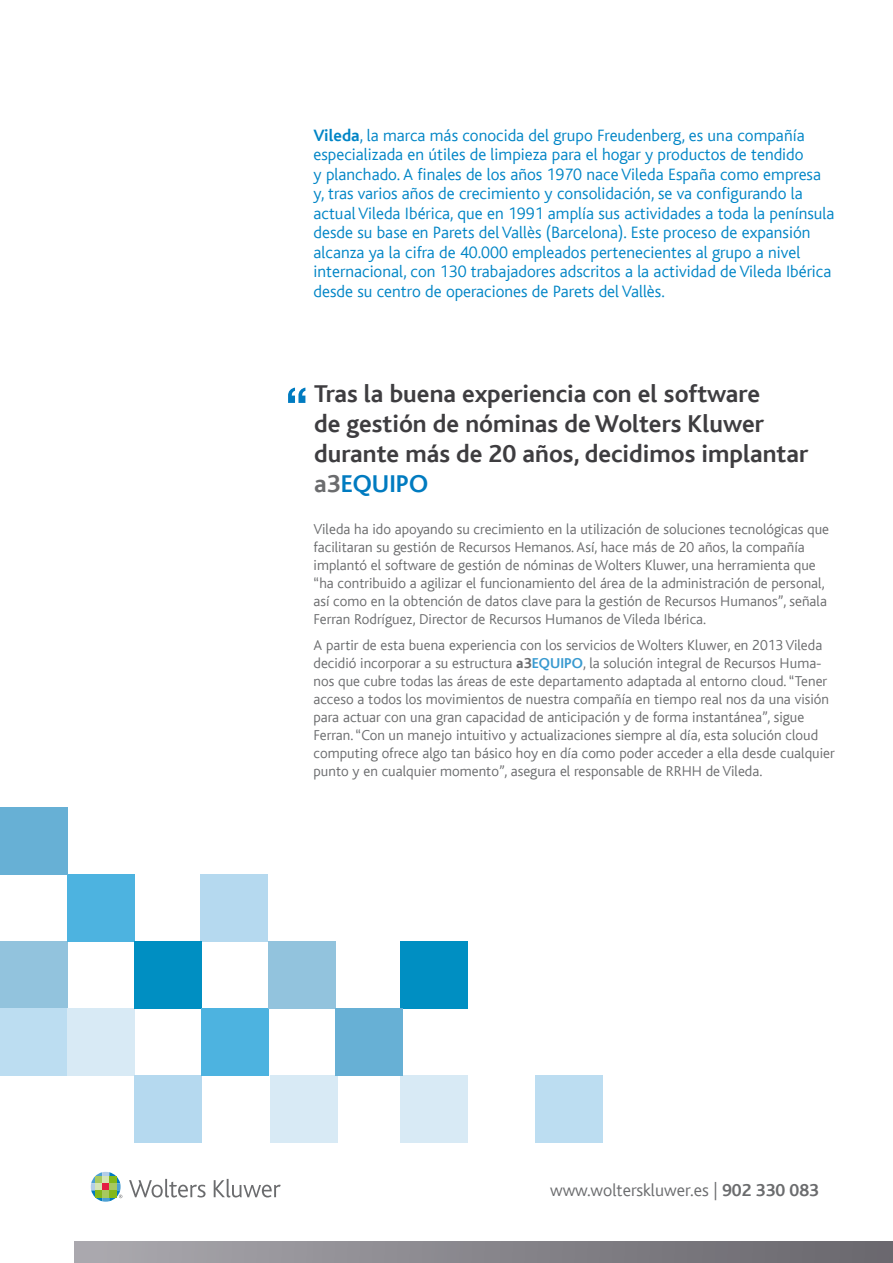
<style>
.page{position:relative;width:893px;height:1263px;background:#fff}
.page>*{position:absolute;margin:0;border:0;box-sizing:border-box;transform-origin:0 0}
.t1{font:700 25.5px/30.2px "Bliss";color:#3e3d40}
.t2{font:300 18px "Bliss";color:#6b6c6e}
.t3{font:300 17.25px/19.5px "Bliss";color:#0085c6}
.t4{font:300 15px/18px "Bliss";color:#6b6c6e}
.s1{font-weight:700}
.s2{color:#6b6c6e}
.s3{color:#007bc0}
.s4{font-weight:700;color:#399ad0}
</style>
<div class="page">
<div style="left:74px;top:1242px;width:819px;height:21px;background:linear-gradient(to right,#aaa8ae,#67656c)"></div>
<svg style="left:288px;top:388px;width:17px;height:15px"></svg>
<div style="left:0;top:941px;width:67px;height:68px;background:#92c3dd"></div>
<div style="left:0;top:1008px;width:67px;height:67px;background:#bcddf1"></div>
<div style="left:67px;top:1008px;width:67px;height:67px;background:#d8eaf5"></div>
<div style="left:270px;top:1075px;width:67px;height:68px;background:#d8eaf5"></div>
<div style="left:401px;top:1075px;width:67px;height:68px;background:#d8eaf5"></div>
<div style="left:536px;top:1075px;width:67px;height:68px;background:#bcddf1"></div>
<div style="left:134px;top:1075px;width:68px;height:68px;background:#b5d9ef"></div>
<div style="left:67px;top:874px;width:67px;height:68px;background:#4db3e0"></div>
<div style="left:201px;top:874px;width:67px;height:68px;background:#b5d9ef"></div>
<div style="left:134px;top:941px;width:68px;height:68px;background:#008fc2"></div>
<div style="left:202px;top:1008px;width:67px;height:67px;background:#4db3e0"></div>
<div style="left:269px;top:941px;width:67px;height:68px;background:#92c3dd"></div>
<div style="left:401px;top:941px;width:67px;height:68px;background:#008fc2"></div>
<div style="left:336px;top:1008px;width:67px;height:67px;background:#67b0d5"></div>
<div style="left:0;top:807px;width:67px;height:67px;background:#67b0d5"></div>
<svg style="left:129px;top:1179px;width:77px;height:18px"></svg>
<svg style="left:214px;top:1179px;width:67px;height:18px"></svg>
<svg style="left:91px;top:1172px;width:31px;height:30px"></svg>
<p class="t3" style="left:314px;top:126px;width:522px"><span class="s1">Vileda</span>, la marca más conocida del grupo Freudenberg, es una compañía especializada en útiles de limpieza para el hogar y productos de tendido<br>y planchado. A finales de los años 1970 nace Vileda España como empresa y, tras varios años de crecimiento y consolidación, se va configurando la actual Vileda Ibérica, que en 1991 amplía sus actividades a toda la península desde su base en Parets del Vallès (Barcelona). Este proceso de expansión alcanza ya la cifra de 40.000 empleados pertenecientes al grupo a nivel internacional, con 130 trabajadores adscritos a la actividad de Vileda Ibérica desde su centro de operaciones de Parets del Vallès.</p>
<h1 class="t1" style="left:314px;top:379px;width:496px">Tras la buena experiencia con el software<br>de gestión de nóminas de Wolters Kluwer durante más de 20 años, decidimos implantar <span class="s2">a3</span><span class="s3">EQUIPO</span></h1>
<p class="t4" style="left:314px;top:520px;width:517px">Vileda ha ido apoyando su crecimiento en la utilización de soluciones tecnológicas que facilitaran su gestión de Recursos Hemanos. Así, hace más de 20 años, la compañía implantó el software de gestión de nóminas de Wolters Kluwer, una herramienta que “ha contribuido a agilizar el funcionamiento del área de la administración de personal, así como en la obtención de datos clave para la gestión de Recursos Humanos”, señala Ferran Rodríguez, Director de Recursos Humanos de Vileda Ibérica.</p>
<p class="t4" style="left:314px;top:636px;width:523px">A partir de esta buena experiencia con los servicios de Wolters Kluwer, en 2013 Vileda decidió incorporar a su estructura <span class="s1">a3</span><span class="s4">EQUIPO</span>, la solución integral de Recursos Huma&shy;nos que cubre todas las áreas de este departamento adaptada al entorno cloud. “Tener acceso a todos los movimientos de nuestra compañía en tiempo real nos da una visión para actuar con una gran capacidad de anticipación y de forma instantánea”, sigue Ferran. “Con un manejo intuitivo y actualizaciones siempre al día, esta solución cloud computing ofrece algo tan básico hoy en día como poder acceder a ella desde cualquier punto y en cualquier momento”, asegura el responsable de RRHH de Vileda.</p>
<p class="t2" style="left:550px;top:1181px;width:270px">www.wolterskluwer.es | <span class="s1">902 330 083</span></p>
</div>
